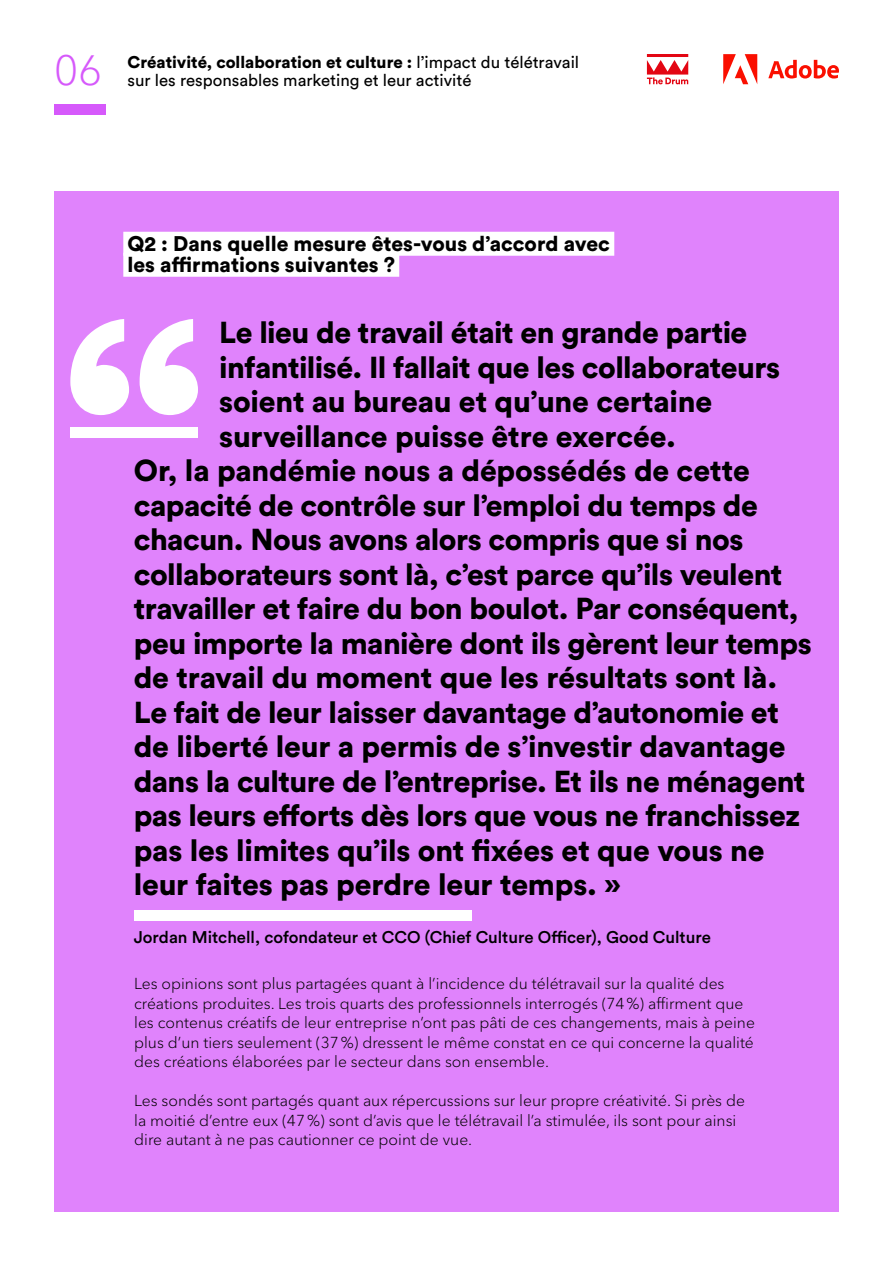
<style>
.page{position:relative;width:893px;height:1263px;background:#fff}
.page>*{position:absolute;margin:0;border:0;box-sizing:border-box;transform-origin:0 0}
.t1{font:300 42px "Avenir Next LT Pro";color:#d659fb}
.t2{font:900 30px "Circular Std";letter-spacing:-.015em;color:#000}
.t3{font:900 21px "Circular Std";color:#000}
.t4{font:16.8px/18px "Circular Std";color:#000}
.t5{font:500 16.8px "Circular Std";color:#000}
.t6{font:300 15.75px/19.5px "Avenir Next LT Pro";color:#000}
.s1{font-weight:900}
</style>
<div class="page">
<div style="left:54px;top:191px;width:785px;height:1021px;background:#e083fc"></div>
<svg style="left:647px;top:54px;width:41px;height:30px"></svg>
<svg style="left:768px;top:60px;width:71px;height:19px"></svg>
<svg style="left:723px;top:54px;width:34px;height:30px"></svg>
<div style="left:54px;top:104px;width:52px;height:11px;background:#d659fb"></div>
<div style="left:123px;top:232px;width:491px;height:24px;background:#fff"></div>
<div style="left:123px;top:253px;width:276px;height:24px;background:#fff"></div>
<div style="left:134px;top:911px;width:338px;height:10px;background:#fff"></div>
<div style="left:70px;top:427px;width:128px;height:11px;background:#fff"></div>
<svg style="left:70px;top:319px;width:128px;height:96px"></svg>
<p class="t1" style="left:54px;top:46px;width:50px">06</p>
<p class="t4" style="left:128px;top:52px;width:453px"><span class="s1">Créativité, collaboration et culture :</span> l’impact du télétravail sur les responsables marketing et leur activité</p>
<p class="t3" style="left:128px;top:229px;width:484px">Q2 : Dans quelle mesure êtes-vous d’accord avec</p>
<p class="t3" style="left:128px;top:250px;width:269px">les affirmations suivantes ?</p>
<p class="t2" style="left:219px;top:313px;width:530px">Le lieu de travail était en grande partie</p>
<p class="t2" style="left:219px;top:347px;width:562px">infantilisé. Il fallait que les collaborateurs</p>
<p class="t2" style="left:219px;top:382px;width:495px">soient au bureau et qu’une certaine</p>
<p class="t2" style="left:219px;top:416px;width:458px">surveillance puisse être exercée.</p>
<p class="t2" style="left:134px;top:451px;width:617px">Or, la pandémie nous a dépossédés de cette</p>
<p class="t2" style="left:134px;top:485px;width:626px">capacité de contrôle sur l’emploi du temps de</p>
<p class="t2" style="left:134px;top:520px;width:611px">chacun. Nous avons alors compris que si nos</p>
<p class="t2" style="left:134px;top:554px;width:650px">collaborateurs sont là, c’est parce qu’ils veulent</p>
<p class="t2" style="left:134px;top:589px;width:666px">travailler et faire du bon boulot. Par conséquent,</p>
<p class="t2" style="left:134px;top:623px;width:679px">peu importe la manière dont ils gèrent leur temps</p>
<p class="t2" style="left:134px;top:658px;width:645px">de travail du moment que les résultats sont là.</p>
<p class="t2" style="left:134px;top:692px;width:647px">Le fait de leur laisser davantage d’autonomie et</p>
<p class="t2" style="left:134px;top:727px;width:653px">de liberté leur a permis de s’investir davantage</p>
<p class="t2" style="left:134px;top:761px;width:673px">dans la culture de l’entreprise. Et ils ne ménagent</p>
<p class="t2" style="left:134px;top:796px;width:668px">pas leurs efforts dès lors que vous ne franchissez</p>
<p class="t2" style="left:134px;top:830px;width:632px">pas les limites qu’ils ont fixées et que vous ne</p>
<p class="t2" style="left:134px;top:865px;width:489px">leur faites pas perdre leur temps. »</p>
<p class="t5" style="left:134px;top:927px;width:579px">Jordan Mitchell, cofondateur et CCO (Chief Culture Officer), Good Culture</p>
<p class="t6" style="left:134px;top:974px;width:622px">Les opinions sont plus partagées quant à l’incidence du télétravail sur la qualité des créations produites. Les trois quarts des professionnels interrogés (74%) affirment que les contenus créatifs de leur entreprise n’ont pas pâti de ces changements, mais à peine plus d’un tiers seulement (37%) dressent le même constat en ce qui concerne la qualité des créations élaborées par le secteur dans son ensemble.</p>
<p class="t6" style="left:134px;top:1091px;width:612px">Les sondés sont partagés quant aux répercussions sur leur propre créativité. Si près de la moitié d’entre eux (47%) sont d’avis que le télétravail l’a stimulée, ils sont pour ainsi dire autant à ne pas cautionner ce point de vue.</p>
</div>
